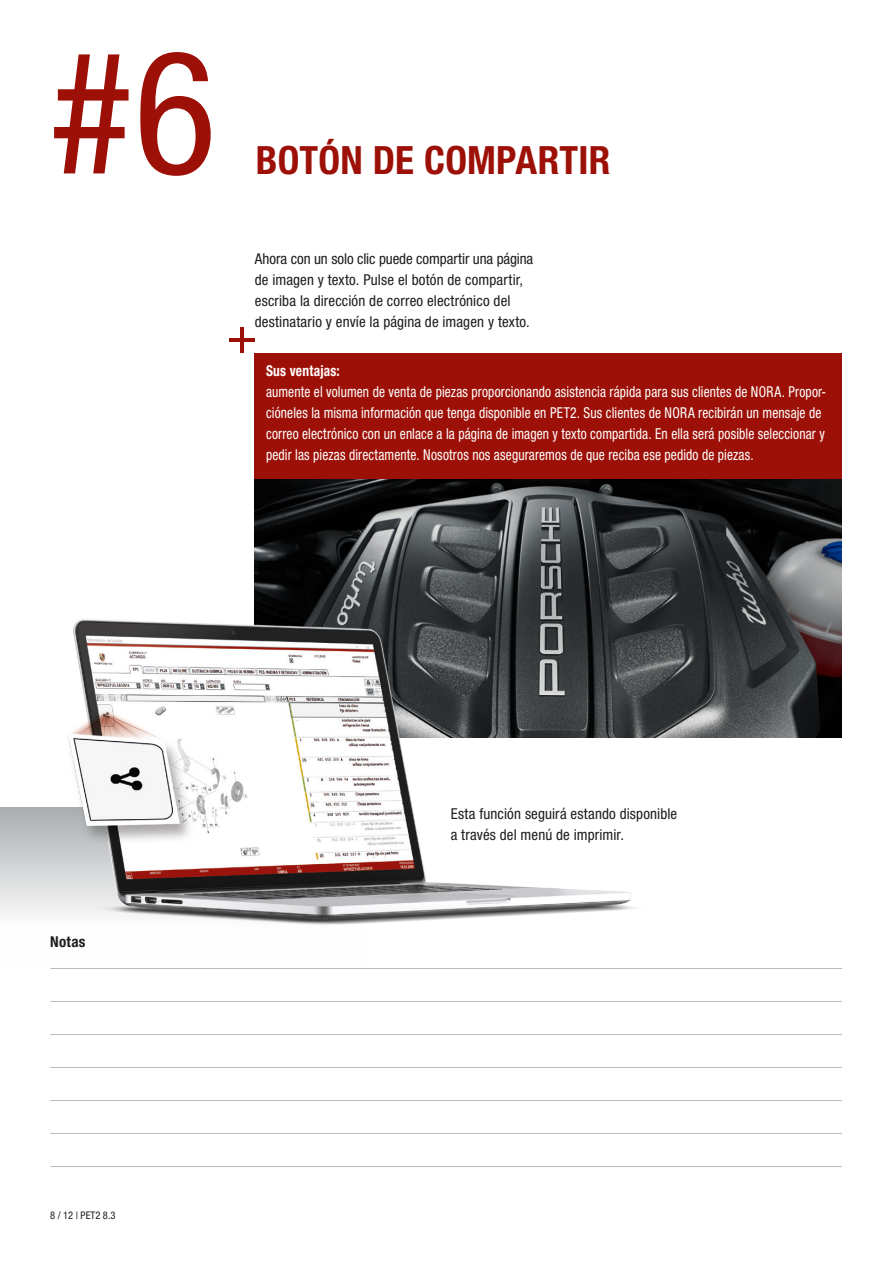
<style>
.page{position:relative;width:893px;height:1263px;background:#fff}
.page>*{position:absolute;margin:0;border:0;box-sizing:border-box;transform-origin:0 0}
.t1{font:condensed 171.45px "Helvetica Neue LT Std";color:#9c1007}
.t2{font:700 condensed 39px "Helvetica Neue LT Std";letter-spacing:.005em;color:#9c1007}
.t3{font:condensed 15px/21px "Helvetica Neue LT Std";letter-spacing:.01em;color:#fff;scale:.9 1}
.t4{font:condensed 15px/21px "Helvetica Neue LT Std";letter-spacing:.01em;color:#1d1d1b}
.t5{font:700 condensed 15px "Helvetica Neue LT Std";letter-spacing:.015em;color:#fff;scale:.9 1}
.t6{font:700 condensed 15px "Helvetica Neue LT Std";letter-spacing:.02em;color:#1d1d1b}
.t7{font:condensed 10.5px "Helvetica Neue LT Std";color:#1d1d1b}
</style>
<div class="page">
<div style="left:0;top:807px;width:415px;height:160px;background:linear-gradient(to bottom,#aeb1b3,#fff)"></div>
<div style="left:294px;top:796px;width:152px;height:172px;background:#fff"></div>
<img style="left:255px;top:478px;width:587px;height:260px">
<div style="left:255px;top:353px;width:587px;height:125px;background:#9c1007"></div>
<hr style="left:240px;top:327px;width:4px;height:26px;background:#9c1007">
<hr style="left:229px;top:338px;width:26px;height:4px;background:#9c1007">
<img style="left:45px;top:580px;width:624px;height:374px">
<hr style="left:50px;top:968px;width:792px;height:1px;background:#b8bcbf">
<hr style="left:50px;top:1001px;width:792px;height:1px;background:#b8bcbf">
<hr style="left:50px;top:1034px;width:792px;height:1px;background:#b8bcbf">
<hr style="left:50px;top:1067px;width:792px;height:1px;background:#b8bcbf">
<hr style="left:50px;top:1100px;width:792px;height:1px;background:#b8bcbf">
<hr style="left:50px;top:1133px;width:792px;height:1px;background:#b8bcbf">
<hr style="left:50px;top:1166px;width:792px;height:1px;background:#b8bcbf">
<h1 class="t1" style="left:50px;top:14px;width:168px">#6</h1>
<h2 class="t2" style="left:256px;top:136px;width:356px">BOTÓN DE COMPARTIR</h2>
<p class="t4" style="left:255px;top:248px;width:280px">Ahora con un solo clic puede compartir una página de imagen y texto. Pulse el botón de compartir, escriba la dirección de correo electrónico del destinatario y envíe la página de imagen y texto.</p>
<p class="t5" style="left:266px;top:362px;width:83px">Sus ventajas:</p>
<p class="t3" style="left:266px;top:381px;width:624px">aumente el volumen de venta de piezas proporcionando asistencia rápida para sus clientes de NORA. Propor&shy;cióneles la misma información que tenga disponible en PET2. Sus clientes de NORA recibirán un mensaje de correo electrónico con un enlace a la página de imagen y texto compartida. En ella será posible seleccionar y pedir las piezas directamente. Nosotros nos aseguraremos de que reciba ese pedido de piezas.</p>
<p class="t6" style="left:50px;top:933px;width:37px">Notas</p>
<p class="t7" style="left:50px;top:1209px;width:67px">8 / 12 | PET2 8.3</p>
<p class="t4" style="left:451px;top:803px;width:228px">Esta función seguirá estando disponible a través del menú de imprimir.</p>
</div>
